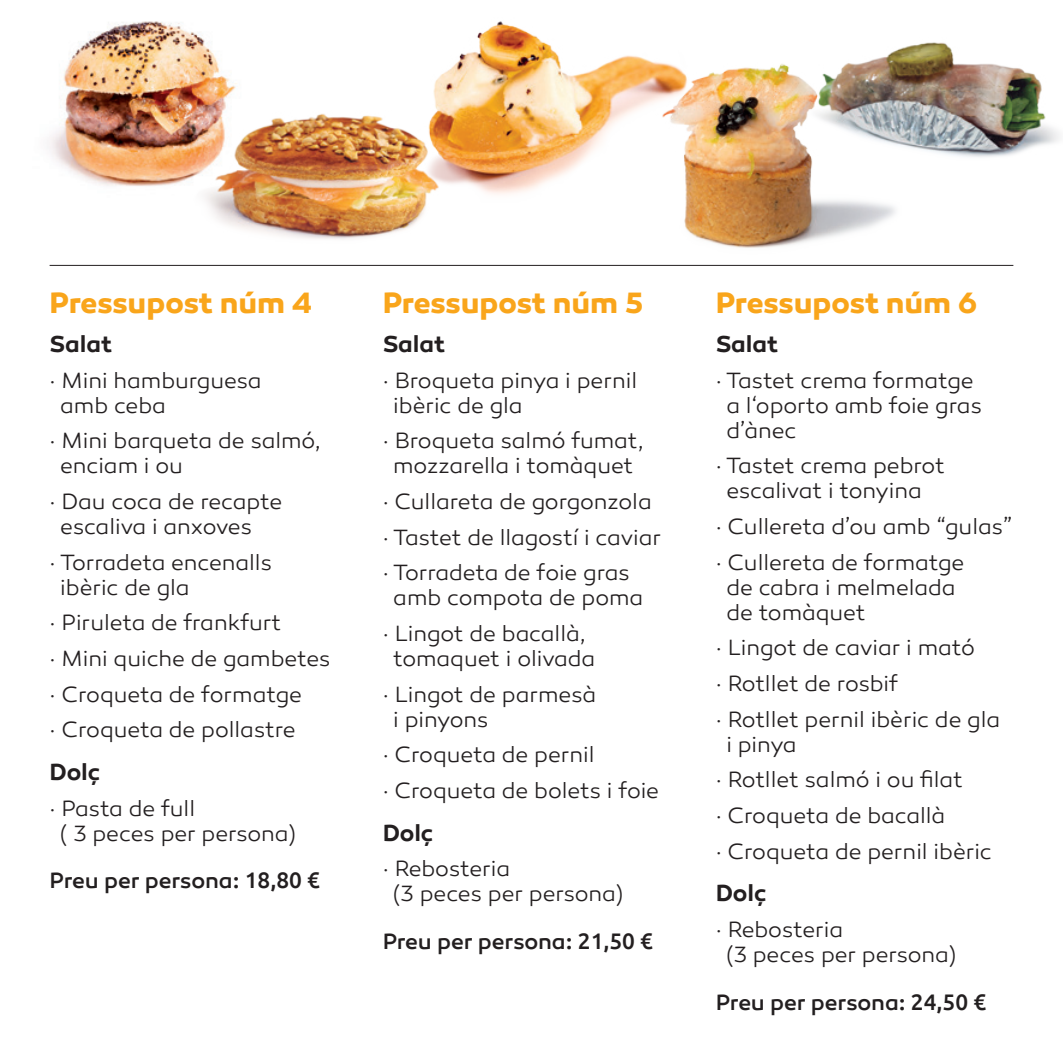
<style>
.page{position:relative;width:1063px;height:1063px;background:#fff}
.page>*{position:absolute;margin:0;border:0;box-sizing:border-box;transform-origin:0 0}
.t1{font:700 30px "Canaro";letter-spacing:-.01em;color:#f9a51b}
.t2{font:600 23.75px "Canaro";letter-spacing:-.005em;color:#231f20}
.t3{font:300 22.5px/35.8px "Canaro";letter-spacing:-.005em;color:#231f20}
.t4{font:500 22.5px "Canaro";letter-spacing:-.005em;color:#231f20}
.s1{font-family:"Ubuntu"}
</style>
<div class="page">
<img style="left:49px;top:21px;width:115px;height:165px">
<img style="left:473px;top:21px;width:166px;height:174px">
<img style="left:164px;top:23px;width:309px;height:242px">
<img style="left:910px;top:42px;width:150px;height:115px">
<hr style="left:50px;top:265px;width:963px;height:1px;background:#231f20">
<img style="left:639px;top:46px;width:292px;height:219px">
<h1 class="t1" style="left:50px;top:284px;width:264px">Pressupost núm 4</h1>
<p class="t2" style="left:50px;top:330px;width:64px">Salat</p>
<p class="t3" style="left:60px;top:368px;width:203px;line-height:25px;text-indent:-11px">· Mini hamburguesa amb ceba</p>
<p class="t3" style="left:60px;top:429px;width:262px;line-height:25px;text-indent:-11px">· Mini barqueta de salmó, enciam i ou</p>
<p class="t3" style="left:60px;top:489px;width:224px;line-height:25px;text-indent:-11px">· Dau coca de recapte escaliva i anxoves</p>
<p class="t3" style="left:60px;top:550px;width:213px;line-height:25px;text-indent:-11px">· Torradeta encenalls ibèric de gla</p>
<p class="t3" style="left:50px;top:605px;width:282px">· Piruleta de frankfurt<br>· Mini quiche de gambetes · Croqueta de formatge<br>· Croqueta de pollastre</p>
<p class="t2" style="left:50px;top:757px;width:52px">Dolç</p>
<p class="t3" style="left:60px;top:796px;width:237px;line-height:25px;text-indent:-11px">· Pasta de full<br>( 3 peces per persona)</p>
<p class="t4" style="left:50px;top:867px;width:272px">Preu per persona: <span class="s1">18,80 €</span></p>
<h1 class="t1" style="left:383px;top:284px;width:262px">Pressupost núm 5</h1>
<p class="t2" style="left:383px;top:330px;width:64px">Salat</p>
<p class="t3" style="left:393px;top:368px;width:245px;line-height:25px;text-indent:-11px">· Broqueta pinya i pernil ibèric de gla</p>
<p class="t3" style="left:383px;top:429px;width:263px;line-height:25px;text-align:center">· Broqueta salmó fumat, mozzarella i tomàquet</p>
<p class="t3" style="left:383px;top:484px;width:280px">· Cullareta de gorgonzola · Tastet de llagostí i caviar · Torradeta de foie gras</p>
<p class="t3" style="left:383px;top:580px;width:262px;text-indent:11px">amb compota de poma · Lingot de bacallà,</p>
<p class="t3" style="left:383px;top:641px;width:215px;text-align:center">tomaquet i olivada · Lingot de parmesà</p>
<p class="t3" style="left:383px;top:701px;width:278px;text-indent:11px">i pinyons<br>· Croqueta de pernil<br>· Croqueta de bolets i foie</p>
<p class="t2" style="left:383px;top:818px;width:52px">Dolç</p>
<p class="t3" style="left:393px;top:856px;width:231px;line-height:25px;text-indent:-11px">· Rebosteria<br>(3 peces per persona)</p>
<p class="t4" style="left:383px;top:928px;width:272px">Preu per persona: <span class="s1">21,50 €</span></p>
<h1 class="t1" style="left:716px;top:284px;width:263px">Pressupost núm 6</h1>
<p class="t2" style="left:716px;top:330px;width:64px">Salat</p>
<p class="t3" style="left:726px;top:368px;width:257px;line-height:25px;text-indent:-11px">· Tastet crema formatge a l‘oporto amb foie gras d’ànec</p>
<p class="t3" style="left:716px;top:454px;width:231px;line-height:25px;text-align:center">· Tastet crema pebrot escalivat i tonyina</p>
<p class="t3" style="left:716px;top:509px;width:298px">· Cullereta d’ou amb “gulas” · Cullereta de formatge</p>
<p class="t3" style="left:726px;top:575px;width:231px;line-height:25px">de cabra i melmelada de tomàquet</p>
<p class="t3" style="left:716px;top:630px;width:286px">· Lingot de caviar i mató<br>· Rotllet de rosbif<br>· Rotllet pernil ibèric de gla</p>
<p class="t3" style="left:716px;top:726px;width:278px;text-indent:11px">i pinya<br>· Rotllet salmó i ou filat<br>· Croqueta de bacallà<br>· Croqueta de pernil ibèric</p>
<p class="t2" style="left:716px;top:879px;width:52px">Dolç</p>
<p class="t3" style="left:726px;top:917px;width:231px;line-height:25px;text-indent:-11px">· Rebosteria<br>(3 peces per persona)</p>
<p class="t4" style="left:716px;top:988px;width:272px">Preu per persona: <span class="s1">24,50 €</span></p>
</div>
